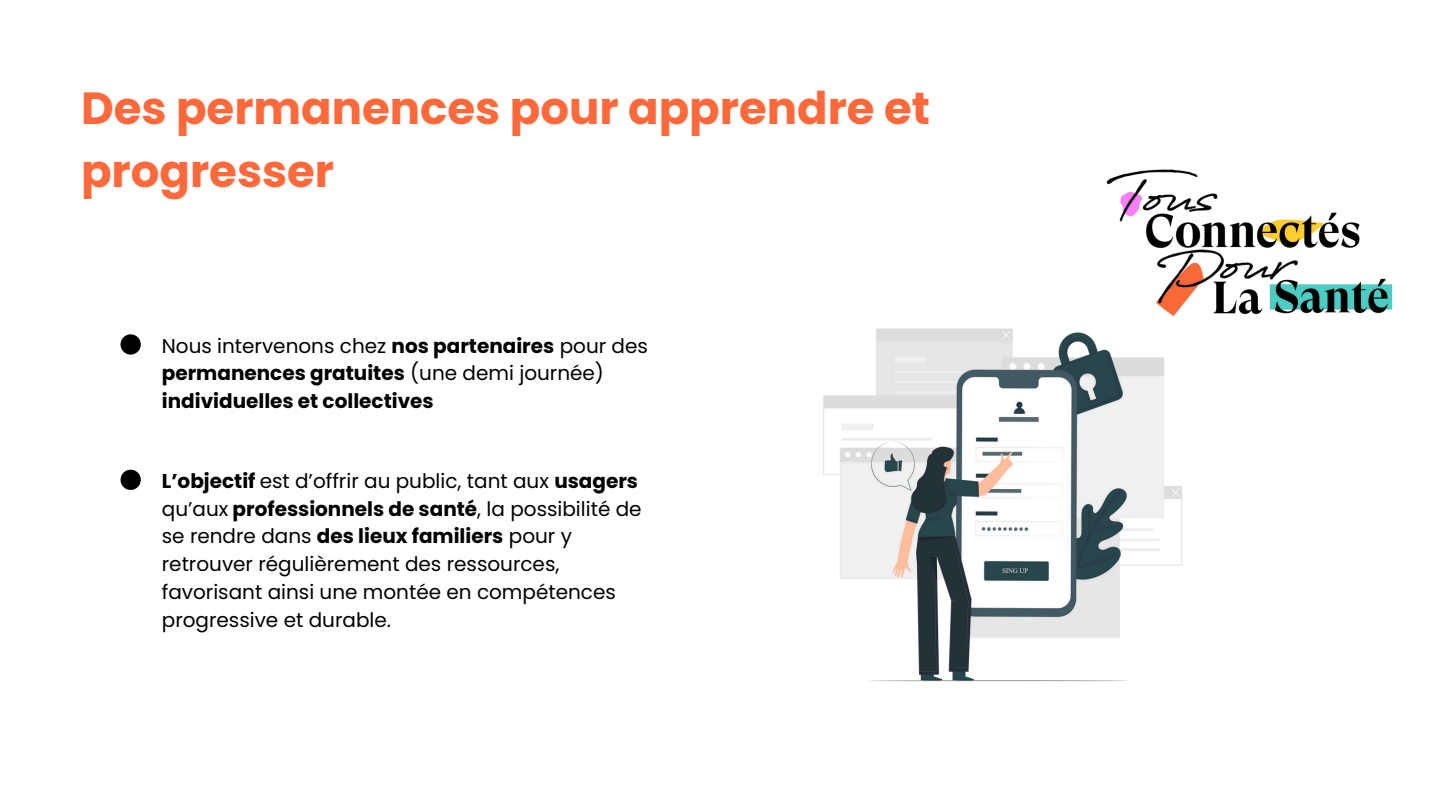
<style>
.page{position:relative;width:1440px;height:810px;background:#fff}
.page>*{position:absolute;margin:0;border:0;box-sizing:border-box;transform-origin:0 0}
.t1{font:700 45px/63px "Poppins";color:#fd693a}
.t2{font:20px/27.8px "Poppins";color:#000}
.t3{font:700 20px/27.8px "Poppins";color:#000}
.s1{font-weight:400}
.s2{font-weight:700}
</style>
<div class="page">
<img style="left:823px;top:328px;width:359px;height:354px">
<img style="left:1106px;top:169px;width:287px;height:147px">
<svg style="left:121px;top:470px;width:20px;height:20px"></svg>
<svg style="left:121px;top:334px;width:20px;height:21px"></svg>
<h1 class="t1" style="left:81px;top:77px;width:851px">Des permanences pour apprendre et progresser</h1>
<p class="t3" style="left:162px;top:332px;width:488px"><span class="s1">Nous intervenons chez</span> nos partenaires <span class="s1">pour des </span>permanences gratuites <span class="s1">(une demi journée) </span>individuelles et collectives</p>
<p class="t2" style="left:162px;top:467px;width:481px"><span class="s2">L’objectif</span> est d’offrir au public, tant aux <span class="s2">usagers </span>qu’aux <span class="s2">professionnels de santé</span>, la possibilité de se rendre dans <span class="s2">des lieux familiers</span> pour y retrouver régulièrement des ressources, favorisant ainsi une montée en compétences progressive et durable.</p>
</div>
